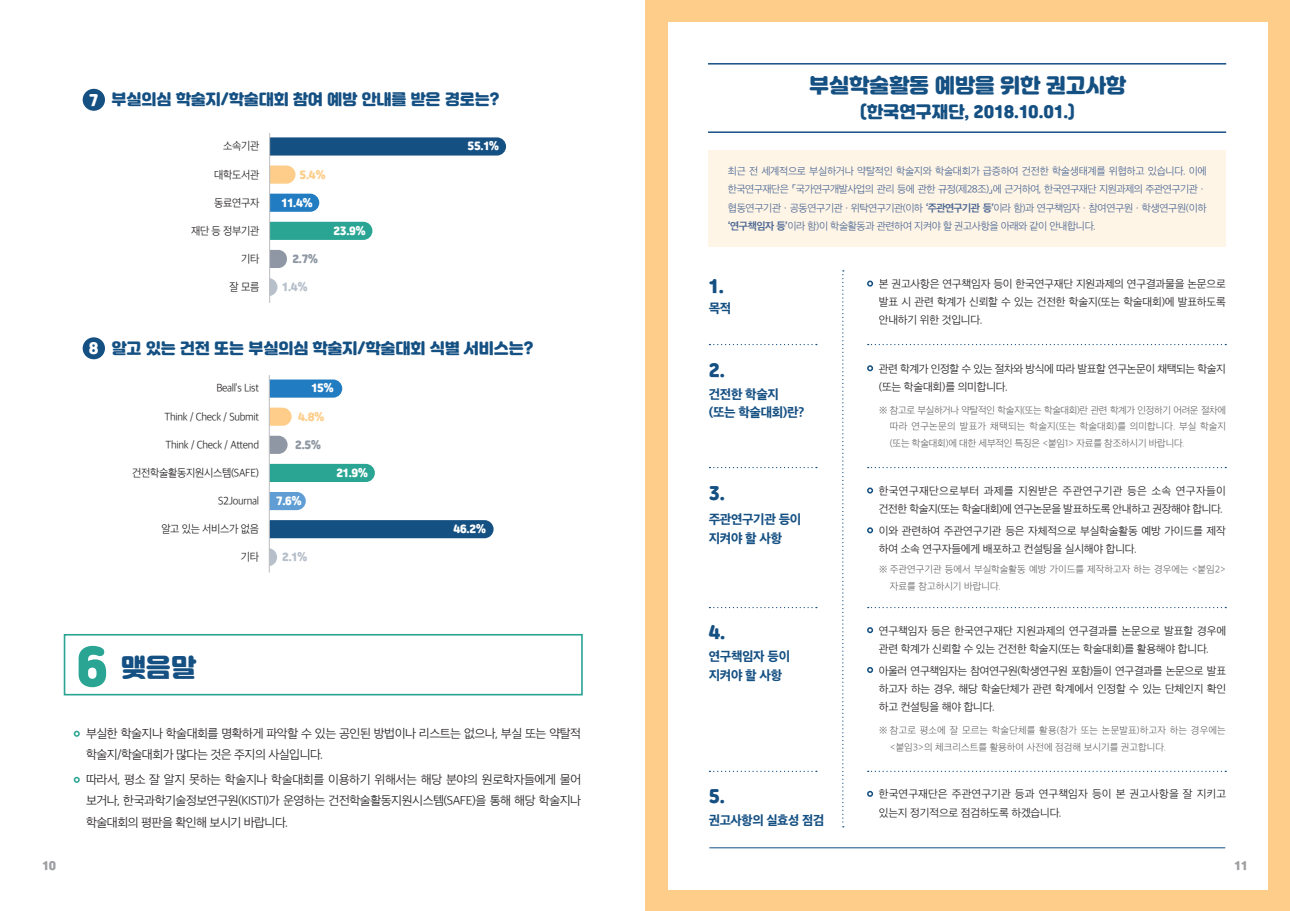
<style>
.page{position:relative;width:1290px;height:911px;background:#fff}
.page>*{position:absolute;margin:0;border:0;box-sizing:border-box;transform-origin:0 0}
.t1{font:50px "Jalnan OTF";color:#2aa594}
.t2{font:25px "Jalnan OTF";color:#155083}
.t3{font:20px "Jalnan OTF";color:#155083}
.t4{font:17.5px "Jalnan OTF";color:#155083}
.t5{font:16.25px "Jalnan OTF";color:#155083}
.t6{font:15px "Jalnan";color:#155083}
.t7{font:15px "Jalnan";color:#fff}
.t8{font:12.5px/18.8px "SD Gothic Neoa h Ex Bd";letter-spacing:-.03em;color:#155083}
.t9{font:11.88px/21.2px "SD Gothic Neoa c Lt";letter-spacing:-.04em;color:#231f20}
.t10{font:11.25px "Jalnan";color:#9d9fa2}
.t11{font:10.62px/18.1px "SD Gothic Neoa c Lt";letter-spacing:-.02em;color:#231f20;text-align:justify}
.t12{font:10.62px "SD Gothic Neoa c Lt";letter-spacing:-.02em;color:#231f20;scale:.95 1}
.t13{font:10.62px/18.1px "SD Gothic Neoa c Lt";letter-spacing:.025em;color:#231f20}
.t14{font:10.62px/18.1px "SD Gothic Neoa c Lt";letter-spacing:.005em;color:#231f20}
.t15{font:10.62px/18.1px "SD Gothic Neoa c Lt";letter-spacing:-.04em;color:#231f20}
.t16{font:10.62px "Jalnan OTF";letter-spacing:-.02em;color:#fff}
.t17{font:10.62px "Jalnan OTF";color:#fdcd89}
.t18{font:10.62px "Jalnan OTF";color:#8e97a3}
.t19{font:10.62px "Jalnan OTF";color:#b6bfca}
.t20{font:10px/18.1px "SD Gothic Neoa c Lt";letter-spacing:-.04em;color:#4c6794;text-align:justify}
.t21{font:9.38px/16.9px "SD Gothic Neoa b Ult Lt";color:#57585a}
.s1{font-family:"SD Myeongjo Neoa e Sm"}
.s2{font-family:"SD Gothic Neoa g Bd"}
</style>
<div class="page">
<div style="left:645px;top:0;width:645px;height:911px;background:#fdcd89"></div>
<div style="left:668px;top:22px;width:599px;height:867px;background:#fff"></div>
<hr style="left:708px;top:63px;width:518px;height:2px;background:#155083">
<hr style="left:708px;top:131px;width:518px;height:2px;background:#155083">
<svg style="left:842px;top:270px;width:2px;height:557px"></svg>
<svg style="left:868px;top:344px;width:358px;height:1px"></svg>
<svg style="left:709px;top:344px;width:108px;height:1px"></svg>
<svg style="left:709px;top:467px;width:108px;height:1px"></svg>
<svg style="left:709px;top:607px;width:108px;height:1px"></svg>
<svg style="left:709px;top:770px;width:108px;height:2px"></svg>
<svg style="left:868px;top:467px;width:358px;height:1px"></svg>
<svg style="left:868px;top:607px;width:358px;height:1px"></svg>
<svg style="left:868px;top:770px;width:358px;height:2px"></svg>
<hr style="left:709px;top:847px;width:516px;height:1px;background:#155083">
<div style="left:709px;top:150px;width:517px;height:97px;background:#fef5e6"></div>
<div style="left:867px;top:280px;width:6px;height:7px;border:2px solid #155083;border-radius:50%"></div>
<svg style="left:867px;top:365px;width:6px;height:6px"></svg>
<svg style="left:867px;top:627px;width:6px;height:6px"></svg>
<svg style="left:867px;top:667px;width:6px;height:6px"></svg>
<svg style="left:867px;top:791px;width:6px;height:6px"></svg>
<svg style="left:867px;top:487px;width:6px;height:6px"></svg>
<svg style="left:867px;top:527px;width:6px;height:6px"></svg>
<svg style="left:74px;top:730px;width:6px;height:6px"></svg>
<div style="left:74px;top:776px;width:6px;height:7px;border:2px solid #2aa594;border-radius:50%"></div>
<div style="left:64px;top:634px;width:519px;height:61px;border:2px solid #2aa594"></div>
<div style="left:83px;top:89px;width:22px;height:22px;background:#155083;border-radius:50%"></div>
<div style="left:270px;top:137px;width:236px;height:18px;background:#155083"></div>
<svg style="left:270px;top:165px;width:25px;height:19px"></svg>
<svg style="left:270px;top:194px;width:49px;height:18px"></svg>
<svg style="left:270px;top:222px;width:102px;height:18px;background:#2ea696"></svg>
<svg style="left:270px;top:250px;width:17px;height:18px"></svg>
<svg style="left:270px;top:278px;width:7px;height:18px"></svg>
<hr style="left:269px;top:133px;width:1px;height:170px;background:#bcbdc0">
<div style="left:83px;top:337px;width:22px;height:22px;background:#155083;border-radius:50%"></div>
<svg style="left:270px;top:379px;width:72px;height:18px"></svg>
<svg style="left:270px;top:407px;width:22px;height:19px"></svg>
<svg style="left:270px;top:436px;width:18px;height:18px"></svg>
<div style="left:270px;top:464px;width:105px;height:18px;background:#2aa594"></div>
<svg style="left:270px;top:492px;width:36px;height:18px"></svg>
<div style="left:270px;top:520px;width:223px;height:18px;background:#155083"></div>
<svg style="left:270px;top:548px;width:7px;height:18px"></svg>
<hr style="left:269px;top:375px;width:1px;height:197px;background:#bcbdc0">
<p class="t7" style="left:89px;top:90px;width:11px">7</p>
<p class="t6" style="left:112px;top:89px;width:389px">부실의심 학술지/학술대회 참여 예방 안내를 받은 경로는?</p>
<p class="t16" style="left:467px;top:139px;width:33px">55.1%</p>
<p class="t12" style="left:214px;top:169px;width:49px">대학도서관</p>
<p class="t16" style="left:282px;top:195px;width:33px">11.4%</p>
<p class="t12" style="left:223px;top:141px;width:40px">소속기관</p>
<p class="t17" style="left:300px;top:167px;width:27px">5.4%</p>
<p class="t12" style="left:214px;top:197px;width:49px">동료연구자</p>
<p class="t12" style="left:191px;top:225px;width:73px">재단 등 정부기관</p>
<p class="t12" style="left:241px;top:254px;width:21px">기타</p>
<p class="t16" style="left:333px;top:223px;width:34px">23.9%</p>
<p class="t18" style="left:292px;top:252px;width:27px">2.7%</p>
<p class="t12" style="left:230px;top:282px;width:33px">잘 모름</p>
<p class="t19" style="left:282px;top:280px;width:27px">1.4%</p>
<p class="t7" style="left:89px;top:338px;width:11px">8</p>
<p class="t6" style="left:112px;top:338px;width:423px">알고 있는 건전 또는 부실의심 학술지/학술대회 식별 서비스는?</p>
<p class="t16" style="left:311px;top:381px;width:24px">15%</p>
<p class="t12" style="left:165px;top:411px;width:101px">Think / Check / Submit</p>
<p class="t18" style="left:295px;top:437px;width:27px">2.5%</p>
<p class="t12" style="left:216px;top:383px;width:46px">Beall’s List</p>
<p class="t17" style="left:298px;top:409px;width:28px">4.8%</p>
<p class="t12" style="left:166px;top:439px;width:100px">Think / Check / Attend</p>
<p class="t12" style="left:132px;top:467px;width:135px">건전학술활동지원시스템(SAFE)</p>
<p class="t12" style="left:218px;top:496px;width:44px">S2Journal</p>
<p class="t16" style="left:336px;top:465px;width:33px">21.9%</p>
<p class="t16" style="left:276px;top:494px;width:27px">7.6%</p>
<p class="t12" style="left:161px;top:524px;width:104px">알고 있는 서비스가 없음</p>
<p class="t16" style="left:453px;top:522px;width:34px">46.2%</p>
<p class="t12" style="left:241px;top:552px;width:21px">기타</p>
<p class="t19" style="left:282px;top:550px;width:26px">2.1%</p>
<p class="t1" style="left:76px;top:632px;width:33px">6</p>
<p class="t2" style="left:121px;top:650px;width:77px">맺음말</p>
<p class="t9" style="left:86px;top:723px;width:497px">부실한 학술지나 학술대회를 명확하게 파악할 수 있는 공인된 방법이나 리스트는 없으나, 부실 또는 약탈적 학술지/학술대회가 많다는 것은 주지의 사실입니다.</p>
<p class="t9" style="left:86px;top:769px;width:497px;text-align:justify">따라서, 평소 잘 알지 못하는 학술지나 학술대회를 이용하기 위해서는 해당 분야의 원로학자들에게 물어 보거나, 한국과학기술정보연구원(KISTI)가 운영하는 건전학술활동지원시스템(SAFE)을 통해 해당 학술지나 학술대회의 평판을 확인해 보시기 바랍니다.</p>
<p class="t3" style="left:809px;top:72px;width:318px">부실학술활동 예방을 위한 권고사항</p>
<p class="t5" style="left:860px;top:100px;width:216px">(한국연구재단, 2018.10.01.)</p>
<p class="t20" style="left:728px;top:162px;width:480px">최근 전 세계적으로 부실하거나 약탈적인 학술지와 학술대회가 급증하여 건전한 학술생태계를 위협하고 있습니다. 이에 한국연구재단은 <span class="s1">「</span>국가연구개발사업의 관리 등에 관한 규정(제28조)<span class="s1">」</span>에 근거하여, 한국연구재단 지원과제의 주관연구기관ㆍ협동연구기관ㆍ공동연구기관ㆍ위탁연구기관(이하 <span class="s2">‘주관연구기관 등’</span>이라 함)과 연구책임자ㆍ참여연구원ㆍ학생연구원(이하 <span class="s2">‘연구책임자 등’</span>이라 함)이 학술활동과 관련하여 지켜야 할 권고사항을 아래와 같이 안내합니다.</p>
<p class="t4" style="left:709px;top:274px;width:17px">1.</p>
<p class="t8" style="left:709px;top:299px;width:24px">목적</p>
<p class="t4" style="left:709px;top:359px;width:18px">2.</p>
<p class="t8" style="left:709px;top:384px;width:97px">건전한 학술지 (또는 학술대회)란?</p>
<p class="t4" style="left:709px;top:481px;width:18px">3.</p>
<p class="t8" style="left:709px;top:509px;width:94px">주관연구기관 등이 지켜야 할 사항</p>
<p class="t4" style="left:709px;top:620px;width:18px">4.</p>
<p class="t8" style="left:709px;top:647px;width:83px">연구책임자 등이</p>
<p class="t8" style="left:709px;top:665px;width:75px">지켜야 할 사항</p>
<p class="t4" style="left:709px;top:784px;width:18px">5.</p>
<p class="t8" style="left:709px;top:810px;width:117px">권고사항의 실효성 점검</p>
<p class="t11" style="left:879px;top:275px;width:348px">본 권고사항은 연구책임자 등이 한국연구재단 지원과제의 연구결과물을 논문으로 발표 시 관련 학계가 신뢰할 수 있는 건전한 학술지(또는 학술대회)에 발표하도록 안내하기 위한 것입니다.</p>
<p class="t15" style="left:879px;top:359px;width:348px">관련 학계가 인정할 수 있는 절차와 방식에 따라 발표할 연구논문이 채택되는 학술지 (또는 학술대회)를 의미합니다.</p>
<p class="t21" style="left:890px;top:401px;width:338px;text-align:justify;text-indent:-11px">※ 참고로 부실하거나 약탈적인 학술지(또는 학술대회)란 관련 학계가 인정하기 어려운 절차에 따라 연구논문의 발표가 채택되는 학술지(또는 학술대회)를 의미합니다. 부실 학술지 (또는 학술대회)에 대한 세부적인 특징은 &lt;붙임1&gt; 자료를 참조하시기 바랍니다.</p>
<p class="t13" style="left:879px;top:482px;width:349px">한국연구재단으로부터 과제를 지원받은 주관연구기관 등은 소속 연구자들이 건전한 학술지(또는 학술대회)에 연구논문을 발표하도록 안내하고 권장해야 합니다.</p>
<p class="t11" style="left:879px;top:521px;width:348px">이와 관련하여 주관연구기관 등은 자체적으로 부실학술활동 예방 가이드를 제작 하여 소속 연구자들에게 배포하고 컨설팅을 실시해야 합니다.</p>
<p class="t21" style="left:890px;top:561px;width:337px;text-indent:-11px">※ 주관연구기관 등에서 부실학술활동 예방 가이드를 제작하고자 하는 경우에는 &lt;붙임2&gt; 자료를 참고하시기 바랍니다.</p>
<p class="t11" style="left:879px;top:621px;width:349px">연구책임자 등은 한국연구재단 지원과제의 연구결과를 논문으로 발표할 경우에 관련 학계가 신뢰할 수 있는 건전한 학술지(또는 학술대회)를 활용해야 합니다.</p>
<p class="t11" style="left:879px;top:661px;width:349px">아울러 연구책임자는 참여연구원(학생연구원 포함)들이 연구결과를 논문으로 발표 하고자 하는 경우, 해당 학술단체가 관련 학계에서 인정할 수 있는 단체인지 확인 하고 컨설팅을 해야 합니다.</p>
<p class="t21" style="left:890px;top:722px;width:337px;text-indent:-11px">※ 참고로 평소에 잘 모르는 학술단체를 활용(참가 또는 논문발표)하고자 하는 경우에는 &lt;붙임3&gt;의 체크리스트를 활용하여 사전에 점검해 보시기를 권고합니다.</p>
<p class="t14" style="left:879px;top:785px;width:349px">한국연구재단은 주관연구기관 등과 연구책임자 등이 본 권고사항을 잘 지키고 있는지 정기적으로 점검하도록 하겠습니다.</p>
<p class="t10" style="left:43px;top:858px;width:15px">10</p>
<p class="t10" style="left:1234px;top:858px;width:14px">11</p>
</div>
